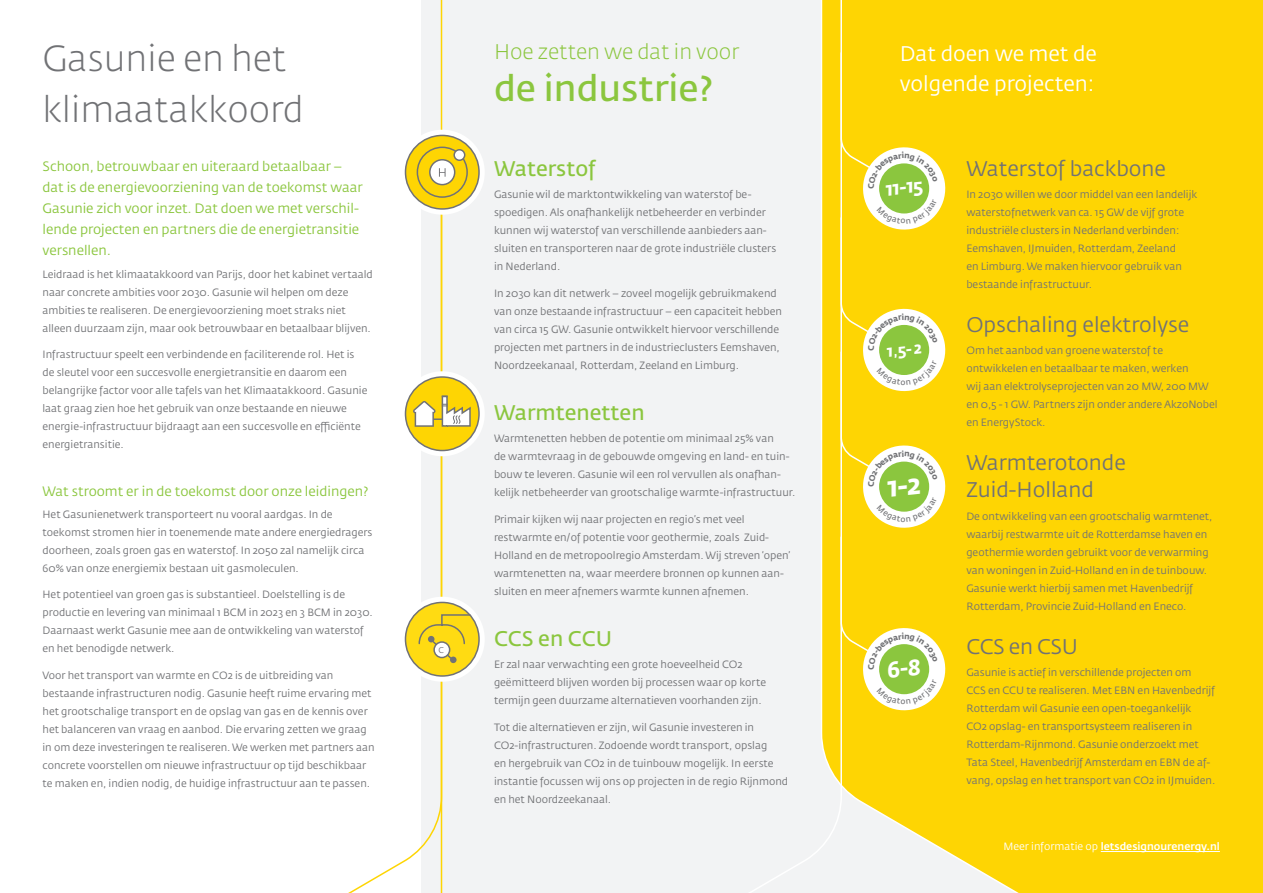
<style>
.page{position:relative;width:1263px;height:893px;background:#fff}
.page>*{position:absolute;margin:0;border:0;box-sizing:border-box;transform-origin:0 0}
.t1{font:300 36px/51px "Fedra Sans Std";color:#717275}
.t2{font:36px "Fedra Sans Std";color:#8bc63e}
.t3{font:21px/27px "Fedra Sans Std";color:#717275}
.t4{font:21px/30px "Fedra Sans Std";color:#fff}
.t5{font:21px "Fedra Sans Std";color:#8bc63e}
.t6{font:300 21px "Fedra Sans Std";color:#8bc63e}
.t7{font:italic 700 19.35px "Fedra Sans Std";color:#fff}
.t8{font:italic 700 16.35px "Fedra Sans Std";color:#fff}
.t9{font:13.5px/21px "Fedra Sans Std";color:#8bc63e}
.t10{font:10.5px/18px "Fedra Sans Std";color:#717275}
.t11{font:500 10.5px "Fedra Sans Std";color:#fff}
.t12{font:8.25px "Fedra Sans Std";color:#717275}
.s1{font-weight:400;font-style:normal}
.s2{font-weight:400}
</style>
<div class="page">
<div style="left:843px;top:0;width:420px;height:893px;background:#fed503"></div>
<div style="left:418px;top:0;width:425px;height:893px;background:#f2f3f4"></div>
<hr style="left:441px;top:142px;width:1px;height:751px;background:#fed503">
<div style="left:400px;top:130px;width:85px;height:85px;background:#fff;border-radius:50%"></div>
<div style="left:400px;top:371px;width:85px;height:85px;background:#fff;border-radius:50%"></div>
<div style="left:400px;top:597px;width:85px;height:85px;background:#fff;border-radius:50%"></div>
<svg style="left:405px;top:135px;width:75px;height:75px;background:#e3c31e"></svg>
<svg style="left:416px;top:146px;width:53px;height:53px;background:#eacd38"></svg>
<div style="left:454px;top:150px;width:11px;height:10px;background:#fff;border-radius:50%"></div>
<div style="left:453px;top:149px;width:12px;height:12px;border:2px solid #717275;border-radius:50%"></div>
<div style="left:405px;top:377px;width:74px;height:73px;background:#fed503;border-radius:50%"></div>
<div style="left:405px;top:376px;width:75px;height:75px;border:2px solid #717275;border-radius:50%"></div>
<svg style="left:413px;top:395px;width:58px;height:32px"></svg>
<div style="left:405px;top:602px;width:74px;height:74px;background:#ffdb12;border-radius:50%"></div>
<div style="left:405px;top:602px;width:75px;height:75px;border:2px solid #717275;border-radius:50%"></div>
<div style="left:450px;top:657px;width:7px;height:6px;background:#717275;border-radius:50%"></div>
<svg style="left:418px;top:613px;width:53px;height:47px"></svg>
<div style="left:434px;top:642px;width:16px;height:15px;background:#fff;border-radius:50%"></div>
<div style="left:433px;top:641px;width:17px;height:17px;border:2px solid #717275;border-radius:50%"></div>
<hr style="left:1101px;top:851px;width:119px;height:1px;background:#fff">
<svg style="left:840px;top:51px;width:108px;height:662px"></svg>
<h1 class="t1" style="left:43px;top:33px;width:263px">Gasunie en het klimaatakkoord</h1>
<p class="t9" style="left:43px;top:156px;width:322px">Schoon, betrouwbaar en uiteraard betaalbaar – dat is de energievoorziening van de toekomst waar Gasunie zich voor inzet. Dat doen we met verschil&shy;lende projecten en partners die de energietransitie versnellen.</p>
<p class="t10" style="left:43px;top:265px;width:332px">Leidraad is het klimaatakkoord van Parijs, door het kabinet vertaald naar concrete ambities voor 2030. Gasunie wil helpen om deze ambities te realiseren. De energievoorziening moet straks niet alleen duurzaam zijn, maar ook betrouwbaar en betaalbaar blijven.</p>
<p class="t10" style="left:43px;top:345px;width:326px">Infrastructuur speelt een verbindende en faciliterende rol. Het is de sleutel voor een succesvolle energietransitie en daarom een belangrijke factor voor alle tafels van het Klimaatakkoord. Gasunie laat graag zien hoe het gebruik van onze bestaande en nieuwe energie-infrastructuur bijdraagt aan een succesvolle en efficiënte energietransitie.</p>
<p class="t9" style="left:43px;top:480px;width:327px">Wat stroomt er in de toekomst door onze leidingen?</p>
<p class="t10" style="left:43px;top:505px;width:331px">Het Gasunienetwerk transporteert nu vooral aardgas. In de toekomst stromen hier in toenemende mate andere energiedragers doorheen, zoals groen gas en waterstof. In 2050 zal namelijk circa 60% van onze energiemix bestaan uit gasmoleculen.</p>
<p class="t10" style="left:43px;top:586px;width:332px">Het potentieel van groen gas is substantieel. Doelstelling is de productie en levering van minimaal 1 BCM in 2023 en 3 BCM in 2030.<br>Daarnaast werkt Gasunie mee aan de ontwikkeling van waterstof en het benodigde netwerk.</p>
<p class="t10" style="left:43px;top:666px;width:333px">Voor het transport van warmte en CO2 is de uitbreiding van bestaande infrastructuren nodig. Gasunie heeft ruime ervaring met het grootschalige transport en de opslag van gas en de kennis over het balanceren van vraag en aanbod. Die ervaring zetten we graag in om deze investeringen te realiseren. We werken met partners aan concrete voorstellen om nieuwe infrastructuur op tijd beschikbaar te maken en, indien nodig, de huidige infrastructuur aan te passen.</p>
<p class="t12" style="left:439px;top:644px;width:7px">C</p>
<h2 class="t6" style="left:494px;top:38px;width:247px">Hoe zetten we dat in voor</h2>
<h1 class="t2" style="left:494px;top:66px;width:220px">de industrie?</h1>
<h2 class="t5" style="left:494px;top:155px;width:103px">Waterstof</h2>
<p class="t10" style="left:494px;top:185px;width:284px">Gasunie wil de marktontwikkeling van waterstof be&shy;spoedigen. Als onafhankelijk netbeheerder en verbinder kunnen wij waterstof van verschillende aanbieders aan&shy;sluiten en transporteren naar de grote industriële clusters in Nederland.</p>
<p class="t10" style="left:494px;top:284px;width:290px">In 2030 kan dit netwerk – zoveel mogelijk gebruikmakend van onze bestaande infrastructuur – een capaciteit hebben van circa 15 GW. Gasunie ontwikkelt hiervoor verschillende projecten met partners in de industrieclusters Eemshaven, Noordzeekanaal, Rotterdam, Zeeland en Limburg.</p>
<h2 class="t5" style="left:494px;top:399px;width:152px">Warmtenetten</h2>
<p class="t10" style="left:494px;top:429px;width:303px">Warmtenetten hebben de potentie om minimaal 25% van<br>de warmtevraag in de gebouwde omgeving en land- en tuin&shy;bouw te leveren. Gasunie wil een rol vervullen als onafhan&shy;kelijk netbeheerder van grootschalige warmte-infrastructuur.</p>
<p class="t10" style="left:494px;top:510px;width:298px">Primair kijken wij naar projecten en regio’s met veel restwarmte en/of potentie voor geothermie, zoals Zuid-Holland en de metropoolregio Amsterdam. Wij streven ‘open’ warmtenetten na, waar meerdere bronnen op kunnen aan&shy;sluiten en meer afnemers warmte kunnen afnemen.</p>
<h2 class="t5" style="left:494px;top:625px;width:119px">CCS en CCU</h2>
<p class="t10" style="left:494px;top:655px;width:274px">Er zal naar verwachting een grote hoeveelheid CO2 geëmitteerd blijven worden bij processen waar op korte termijn geen duurzame alternatieven voorhanden zijn.</p>
<p class="t10" style="left:494px;top:718px;width:296px">Tot die alternatieven er zijn, wil Gasunie investeren in CO2-infrastructuren. Zodoende wordt transport, opslag<br>en hergebruik van CO2 in de tuinbouw mogelijk. In eerste instantie focussen wij ons op projecten in de regio Rijnmond en het Noordzeekanaal.</p>
<h2 class="t4" style="left:900px;top:39px;width:199px">Dat doen we met de volgende projecten:</h2>
<h3 class="t7" style="left:884px;top:177px;width:38px;rotate:-6deg">11-15</h3>
<h3 class="t8" style="left:886px;top:341px;width:36px;rotate:-6deg">1<span class="s1">,</span>5- 2</h3>
<h2 class="t3" style="left:966px;top:155px;width:201px">Waterstof backbone</h2>
<p class="t10" style="left:966px;top:185px;width:232px">In 2030 willen we door middel van een landelijk waterstofnetwerk van ca. 15 GW de vijf grote industriële clusters in Nederland verbinden:<br>Eemshaven, IJmuiden, Rotterdam, Zeeland<br>en Limburg. We maken hiervoor gebruik van bestaande infrastructuur.</p>
<h2 class="t3" style="left:966px;top:311px;width:224px">Opschaling elektrolyse</h2>
<p class="t10" style="left:966px;top:342px;width:253px">Om het aanbod van groene waterstof te ontwikkelen en betaalbaar te maken, werken<br>wij aan elektrolyseprojecten van 20 MW, 200 MW en 0,5 - 1 GW. Partners zijn onder andere AkzoNobel en EnergyStock.</p>
<h2 class="t3" style="left:966px;top:449px;width:161px">Warmterotonde<br>Zuid-Holland</h2>
<p class="t10" style="left:966px;top:507px;width:248px">De ontwikkeling van een grootschalig warmtenet, waarbij restwarmte uit de Rotterdamse haven en geothermie worden gebruikt voor de verwarming van woningen in Zuid-Holland en in de tuinbouw.<br>Gasunie werkt hierbij samen met Havenbedrijf Rotterdam, Provincie Zuid-Holland en Eneco.</p>
<h2 class="t3" style="left:966px;top:633px;width:113px">CCS en CSU</h2>
<p class="t10" style="left:966px;top:663px;width:250px">Gasunie is actief in verschillende projecten om<br>CCS en CCU te realiseren. Met EBN en Havenbedrijf Rotterdam wil Gasunie een open-toegankelijk<br>CO2 opslag- en transportsysteem realiseren in Rotterdam-Rijnmond. Gasunie onderzoekt met Tata Steel, Havenbedrijf Amsterdam en EBN de af&shy;vang, opslag en het transport van CO2 in IJmuiden.</p>
<p class="t11" style="left:1003px;top:840px;width:218px"><span class="s2">Meer informatie op</span> letsdesignourenergy.nl</p>
</div>
